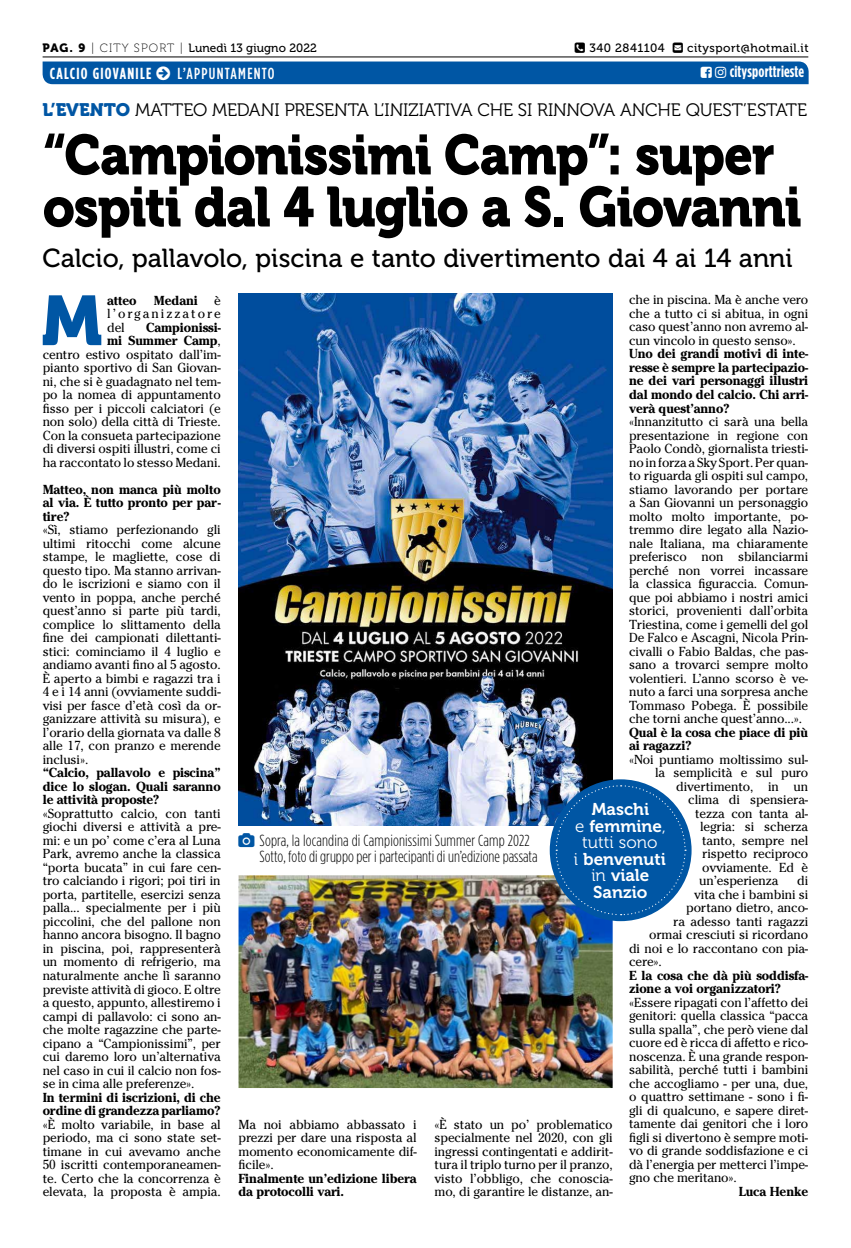
<style>
.page{position:relative;width:851px;height:1248px;background:#fff}
.page>*{position:absolute;margin:0;border:0;box-sizing:border-box;transform-origin:0 0}
.t1{font:69.6px "Museo 900";color:#0056a4}
.t2{font:56px/52px "Museo 900";letter-spacing:-.025em;color:#000;scale:.91 1}
.t3{font:26px "Museo 500";color:#000}
.t4{font:18px "Museo 300";letter-spacing:-.01em;color:#000}
.t5{font:17px/16.5px "Museo 700";color:#fff;text-align:center}
.t6{font:17px "Museo 300";color:#fff}
.t7{font:300 16px/16px "Gotham Condensed";color:#000}
.t8{font:700 16px "Gotham Condensed";letter-spacing:.01em;color:#fff}
.t9{font:700 16px "Gotham Condensed";letter-spacing:.08em;color:#fff}
.t10{font:500 16px "Gotham Condensed";letter-spacing:.08em;color:#fff}
.t11{font:13px/13.5px "Cheltenham";letter-spacing:-.01em;color:#000;text-align:justify}
.t12{font:700 13px/13.5px "Cheltenham";letter-spacing:-.01em;color:#000}
.t13{font:12px "Museo 500";letter-spacing:.01em;color:#000}
.t14{font:12px "Museo 500";letter-spacing:.04em;color:#000}
.s1{font-family:"Museo 900"}
.s2{font-family:"Museo 100"}
.s3{font-family:"Museo 900";color:#0056a4}
.s4{font-weight:700}
.s5{font-family:"Museo 300"}
</style>
<div class="page">
<img style="left:238px;top:293px;width:374px;height:532px">
<img style="left:238px;top:875px;width:374px;height:212px">
<div style="left:549px;top:779px;width:142px;height:142px;background:#0056a4;border-radius:50%"></div>
<svg style="left:555px;top:784px;width:131px;height:131px"></svg>
<hr style="left:43px;top:57px;width:765px;height:1px;background:#000">
<div style="left:43px;top:61px;width:765px;height:23px;background:#0056a4"></div>
<p class="t13" style="left:43px;top:42px;width:276px"><span class="s1">PAG. 9</span> <span class="s2">| CITY SPORT |</span> Lunedì 13 giugno 2022</p>
<p class="t14" style="left:589px;top:41px;width:77px">340 2841104</p>
<p class="t14" style="left:687px;top:41px;width:123px">citysport@hotmail.it</p>
<p class="t9" style="left:50px;top:64px;width:103px">CALCIO GIOVANILE</p>
<p class="t10" style="left:177px;top:64px;width:99px">L’APPUNTAMENTO</p>
<p class="t8" style="left:729px;top:63px;width:76px">citysporttrieste</p>
<h3 class="t4" style="left:42px;top:100px;width:766px"><span class="s3">L’EVENTO</span> MATTEO MEDANI PRESENTA L’INIZIATIVA CHE SI RINNOVA ANCHE QUEST’ESTATE</h3>
<h2 class="t2" style="left:43px;top:129px;width:835px">“Campionissimi Camp”: super ospiti dal 4 luglio a S. Giovanni</h2>
<h3 class="t3" style="left:42px;top:244px;width:751px">Calcio, pallavolo, piscina e tanto divertimento dai 4 ai 14 anni</h3>
<p class="t11" style="left:629px;top:293px;width:181px">che in piscina. Ma è anche vero che a tutto ci si abitua, in ogni caso quest’anno non avremo al&shy;cun vincolo in questo senso».</p>
<p class="t12" style="left:629px;top:347px;width:181px;text-align:justify">Uno dei grandi motivi di inte&shy;resse è sempre la partecipazio&shy;ne dei vari personaggi illustri dal mondo del calcio. Chi arri&shy;verà quest’anno?</p>
<p class="t11" style="left:629px;top:415px;width:181px">«Innanzitutto ci sarà una bella presentazione in regione con Paolo Condò, giornalista triesti&shy;no in forza a Sky Sport. Per quan&shy;to riguarda gli ospiti sul campo, stiamo lavorando per portare a San Giovanni un personaggio molto molto importante, po&shy;tremmo dire legato alla Nazio&shy;nale Italiana, ma chiaramente preferisco non sbilanciarmi perché non vorrei incassare la classica figuraccia. Comun&shy;que poi abbiamo i nostri amici storici, provenienti dall’orbita Triestina, come i gemelli del gol De Falco e Ascagni, Nicola Prin&shy;civalli o Fabio Baldas, che pas&shy;sano a trovarci sempre molto volentieri. L’anno scorso è ve&shy;nuto a farci una sorpresa anche Tommaso Pobega. È possibile che torni anche quest’anno...».</p>
<p class="t12" style="left:629px;top:725px;width:180px">Qual è la cosa che piace di più ai ragazzi?</p>
<p class="t11" style="left:629px;top:752px;width:181px">«Noi puntiamo moltissimo sul-</p>
<p class="t11" style="left:655px;top:766px;width:154px">la semplicità e sul puro</p>
<p class="t11" style="left:676px;top:779px;width:133px">divertimento, in un</p>
<p class="t11" style="left:688px;top:793px;width:122px">clima di spensiera-</p>
<p class="t11" style="left:695px;top:806px;width:115px">tezza con tanta al-</p>
<p class="t11" style="left:700px;top:820px;width:109px">legria: si scherza</p>
<p class="t11" style="left:702px;top:833px;width:107px">tanto, sempre nel</p>
<p class="t11" style="left:702px;top:847px;width:107px">rispetto reciproco</p>
<p class="t11" style="left:702px;top:860px;width:107px">ovviamente. Ed è</p>
<p class="t11" style="left:699px;top:874px;width:81px">un’esperienza</p>
<p class="t11" style="left:797px;top:874px;width:13px">di</p>
<p class="t11" style="left:694px;top:887px;width:115px">vita che i bambini si</p>
<p class="t11" style="left:686px;top:901px;width:123px">portano dietro, anco-</p>
<p class="t11" style="left:673px;top:914px;width:137px">ra adesso tanti ragazzi</p>
<p class="t11" style="left:649px;top:928px;width:161px">ormai cresciuti si ricordano</p>
<p class="t11" style="left:629px;top:941px;width:181px">di noi e lo raccontano con pia-</p>
<p class="t11" style="left:629px;top:955px;width:34px">cere».</p>
<p class="t12" style="left:629px;top:968px;width:181px">E la cosa che dà più soddisfa&shy;zione a voi organizzatori?</p>
<p class="t11" style="left:629px;top:995px;width:181px">«Essere ripagati con l’affetto dei genitori: quella classica “pacca sulla spalla”, che però viene dal cuore ed è ricca di affetto e rico&shy;noscenza. È una grande respon&shy;sabilità, perché tutti i bambini che accogliamo - per una, due, o quattro settimane - sono i fi&shy;gli di qualcuno, e sapere diret&shy;tamente dai genitori che i loro figli si divertono è sempre moti&shy;vo di grande soddisfazione e ci dà l’energia per metterci l’impe&shy;gno che meritano».</p>
<p class="t12" style="left:738px;top:1184px;width:71px">Luca Henke</p>
<p class="t11" style="left:107px;top:293px;width:115px;text-indent:47px"><span class="s4">Medani</span> è l’organizzatore del</p>
<h1 class="t1" style="left:42px;top:281px;width:62px">M</h1>
<p class="t12" style="left:107px;top:293px;width:31px">atteo</p>
<p class="t11" style="left:43px;top:320px;width:179px;text-align:right"><span class="s4">Campionissi-<br>mi Summer Camp</span>,<br>centro estivo ospitato dall’im&shy;pianto sportivo di San Giovan&shy;ni, che si è guadagnato nel tem&shy;po la nomea di appuntamento fisso per i piccoli calciatori (e non solo) della città di Trieste.<br>Con la consueta partecipazione di diversi ospiti illustri, come ci ha raccontato lo stesso Medani.</p>
<p class="t12" style="left:43px;top:482px;width:179px;text-align:justify">Matteo, non manca più molto al via. È tutto pronto per par&shy;tire?</p>
<p class="t11" style="left:43px;top:523px;width:179px">«Sì, stiamo perfezionando gli ultimi ritocchi come alcune stampe, le magliette, cose di questo tipo. Ma stanno arrivan&shy;do le iscrizioni e siamo con il vento in poppa, anche perché quest’anno si parte più tardi, complice lo slittamento della fine dei campionati dilettanti&shy;stici: cominciamo il 4 luglio e andiamo avanti fino al 5 agosto.<br>È aperto a bimbi e ragazzi tra i 4 e i 14 anni (ovviamente suddi&shy;visi per fasce d’età così da or&shy;ganizzare attività su misura), e l’orario della giornata va dalle 8 alle 17, con pranzo e merende inclusi».</p>
<p class="t12" style="left:43px;top:766px;width:179px;text-align:justify">“Calcio, pallavolo e piscina” dice lo slogan. Quali saranno le attività proposte?</p>
<p class="t11" style="left:43px;top:806px;width:179px">«Soprattutto calcio, con tanti giochi diversi e attività a pre&shy;mi: e un po’ come c’era al Luna Park, avremo anche la classica “porta bucata” in cui fare cen&shy;tro calciando i rigori; poi tiri in porta, partitelle, esercizi senza palla... specialmente per i più piccolini, che del pallone non hanno ancora bisogno. Il bagno in piscina, poi, rappresenterà un momento di refrigerio, ma naturalmente anche lì saranno previste attività di gioco. E oltre a questo, appunto, allestiremo i campi di pallavolo: ci sono an&shy;che molte ragazzine che parte&shy;cipano a “Campionissimi”, per cui daremo loro un’alternativa nel caso in cui il calcio non fos&shy;se in cima alle preferenze».</p>
<p class="t12" style="left:43px;top:1090px;width:179px">In termini di iscrizioni, di che ordine di grandezza parliamo?</p>
<p class="t11" style="left:43px;top:1117px;width:179px">«È molto variabile, in base al periodo, ma ci sono state set&shy;timane in cui avevamo anche 50 iscritti contemporaneamen&shy;te. Certo che la concorrenza è elevata, la proposta è ampia.</p>
<p class="t11" style="left:238px;top:1117px;width:180px">Ma noi abbiamo abbassato i prezzi per dare una risposta al momento economicamente dif&shy;ficile».</p>
<h3 class="t5" style="left:575px;top:801px;width:92px">Maschi<br><span class="s5">e</span> femmine<span class="s5">,</span></h3>
<h3 class="t6" style="left:582px;top:833px;width:77px">tutti sono</h3>
<h3 class="t5" style="left:574px;top:850px;width:93px"><span class="s5">i</span> benvenuti <span class="s5">in</span> viale<br>Sanzio</h3>
<p class="t7" style="left:259px;top:832px;width:280px">Sopra, la locandina di Campionissimi Summer Camp 2022<br>Sotto, foto di gruppo per i partecipanti di un’edizione passata</p>
<p class="t11" style="left:434px;top:1117px;width:180px">«È stato un po’ problematico specialmente nel 2020, con gli ingressi contingentati e addirit&shy;tura il triplo turno per il pranzo, visto l’obbligo, che conoscia&shy;mo, di garantire le distanze, an-</p>
<p class="t12" style="left:238px;top:1171px;width:180px">Finalmente un’edizione libera da protocolli vari.</p>
</div>
